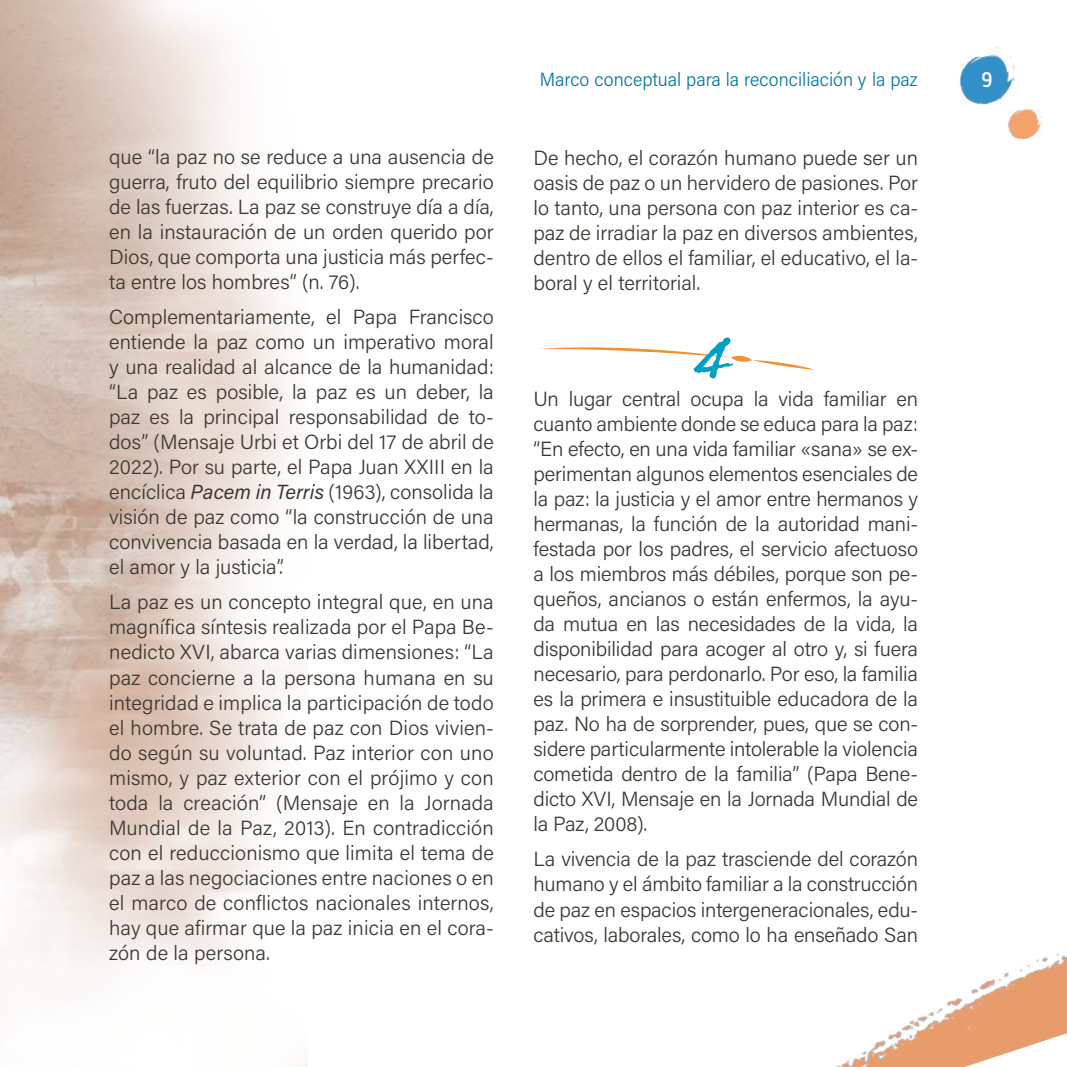
<style>
.page{position:relative;width:1067px;height:1067px;background:#fff}
.page>*{position:absolute;margin:0;border:0;box-sizing:border-box;transform-origin:0 0}
.t1{font:500 21px "Blogger Sans";color:#fff}
.t2{font:20.47px/25px "Acumin Variable Concept";letter-spacing:.01em;color:#3d3732;text-align:justify}
.t3{font:19.25px "Acumin Variable Concept";letter-spacing:-.015em;color:#0077a0}
</style>
<div class="page">
<img style="left:836px;top:951px;width:231px;height:116px">
<img style="left:959px;top:47px;width:56px;height:58px">
<img style="left:1003px;top:100px;width:39px;height:39px">
<svg style="left:540px;top:337px;width:275px;height:41px"></svg>
<p class="t2" style="left:109px;top:143px;width:386px">que “la paz no se reduce a una ausencia de guerra, fruto del equilibrio siempre precario de las fuerzas. La paz se construye día a día, en la instauración de un orden querido por Dios, que comporta una justicia más perfec&shy;ta entre los hombres” (n. 76).</p>
<p class="t2" style="left:109px;top:304px;width:386px">Complementariamente, el Papa Francisco entiende la paz como un imperativo moral y una realidad al alcance de la humanidad: “La paz es posible, la paz es un deber, la paz es la principal responsabilidad de to&shy;dos” (Mensaje Urbi et Orbi del 17 de abril de 2022). Por su parte, el Papa Juan XXIII en la encíclica Pacem in Terris (1963), consolida la visión de paz como “la construcción de una convivencia basada en la verdad, la libertad, el amor y la justicia”.</p>
<p class="t2" style="left:109px;top:589px;width:386px">La paz es un concepto integral que, en una magnífica síntesis realizada por el Papa Be&shy;nedicto XVI, abarca varias dimensiones: “La paz concierne a la persona humana en su integridad e implica la participación de todo el hombre. Se trata de paz con Dios vivien&shy;do según su voluntad. Paz interior con uno mismo, y paz exterior con el prójimo y con toda la creación” (Mensaje en la Jornada Mundial de la Paz, 2013). En contradicción con el reduccionismo que limita el tema de paz a las negociaciones entre naciones o en el marco de conflictos nacionales internos, hay que afirmar que la paz inicia en el cora&shy;zón de la persona.</p>
<p class="t3" style="left:539px;top:66px;width:380px">Marco conceptual para la reconciliación y la paz</p>
<p class="t1" style="left:981px;top:67px;width:12px">9</p>
<p class="t2" style="left:533px;top:145px;width:386px">De hecho, el corazón humano puede ser un oasis de paz o un hervidero de pasiones. Por lo tanto, una persona con paz interior es ca&shy;paz de irradiar la paz en diversos ambientes, dentro de ellos el familiar, el educativo, el la&shy;boral y el territorial.</p>
<p class="t2" style="left:533px;top:385px;width:386px">Un lugar central ocupa la vida familiar en cuanto ambiente donde se educa para la paz: “En efecto, en una vida familiar «sana» se ex&shy;perimentan algunos elementos esenciales de la paz: la justicia y el amor entre hermanos y hermanas, la función de la autoridad mani&shy;festada por los padres, el servicio afectuoso a los miembros más débiles, porque son pe&shy;queños, ancianos o están enfermos, la ayu&shy;da mutua en las necesidades de la vida, la disponibilidad para acoger al otro y, si fuera necesario, para perdonarlo. Por eso, la familia es la primera e insustituible educadora de la paz. No ha de sorprender, pues, que se con&shy;sidere particularmente intolerable la violencia cometida dentro de la familia” (Papa Bene&shy;dicto XVI, Mensaje en la Jornada Mundial de la Paz, 2008).</p>
<p class="t2" style="left:533px;top:846px;width:386px">La vivencia de la paz trasciende del corazón humano y el ámbito familiar a la construcción de paz en espacios intergeneracionales, edu&shy;cativos, laborales, como lo ha enseñado San</p>
</div>
